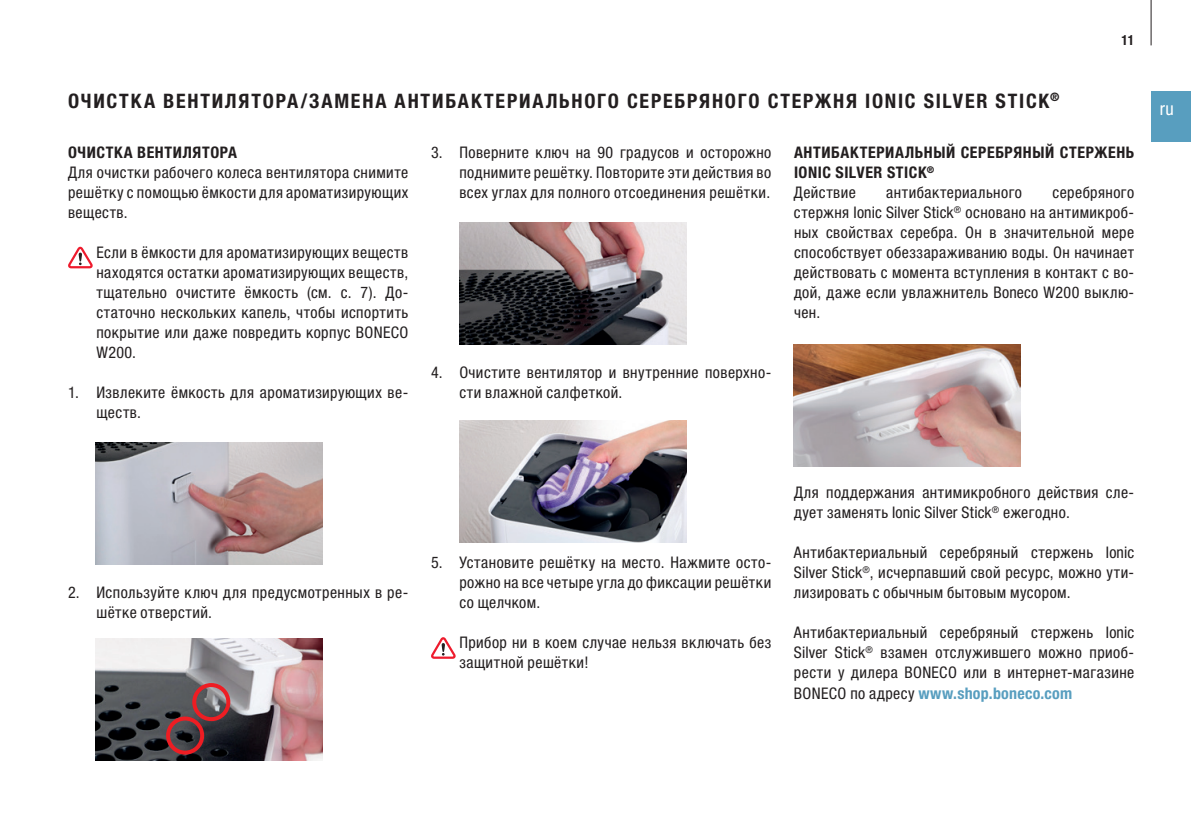
<style>
.page{position:relative;width:1191px;height:840px;background:#fff}
.page>*{position:absolute;margin:0;border:0;box-sizing:border-box;transform-origin:0 0}
.t1{font:700 condensed 20px "Helvetica Neue LTW1 G";letter-spacing:.09em;color:#231f20}
.t2{font:condensed 18px "Helvetica Neue LTW1 G";color:#fff}
.t3{font:condensed 16px/20px "Helvetica Neue LTW1 G";letter-spacing:.03em;color:#231f20;text-align:justify}
.t4{font:700 condensed 16px/20px "Helvetica Neue LTW1 G";letter-spacing:.035em;color:#231f20}
.t5{font:700 condensed 14px "Helvetica Neue LTW1 G";color:#231f20;scale:.96 1}
.s1{font-weight:400}
.s2{font-weight:700;color:#589ebf}
</style>
<div class="page">
<div style="left:1151px;top:91px;width:40px;height:51px;background:#589ebf"></div>
<hr style="left:1150px;top:0;width:1px;height:45px;background:#231f20">
<svg style="left:68px;top:246px;width:24px;height:22px"></svg>
<svg style="left:431px;top:637px;width:24px;height:21px"></svg>
<img style="left:794px;top:344px;width:226px;height:122px">
<img style="left:459px;top:222px;width:227px;height:122px">
<img style="left:95px;top:442px;width:227px;height:122px">
<img style="left:459px;top:420px;width:227px;height:121px">
<img style="left:95px;top:638px;width:227px;height:122px">
<div style="left:166px;top:716px;width:38px;height:38px;border:4px solid #ee1d23;border-radius:50%"></div>
<div style="left:192px;top:682px;width:38px;height:38px;border:4px solid #ee1d23;border-radius:50%"></div>
<p class="t1" style="left:68px;top:89px;width:993px">ОЧИСТКА ВЕНТИЛЯТОРА/ЗАМЕНА АНТИБАКТЕРИАЛЬНОГО СЕРЕБРЯНОГО СТЕРЖНЯ IONIC SILVER STICK<sup>®</sup></p>
<p class="t5" style="left:1121px;top:32px;width:15px">11</p>
<p class="t4" style="left:68px;top:142px;width:170px">ОЧИСТКА ВЕНТИЛЯТОРА</p>
<p class="t3" style="left:68px;top:162px;width:342px">Для очистки рабочего колеса вентилятора снимите решётку с помощью ёмкости для ароматизирующих веществ.</p>
<p class="t3" style="left:96px;top:242px;width:313px">Если в ёмкости для ароматизирующих веществ находятся остатки ароматизирующих веществ, тщательно очистите ёмкость (см. с. 7). До&shy;статочно нескольких капель, чтобы испортить покрытие или даже повредить корпус BONECO W200.</p>
<p class="t3" style="left:96px;top:382px;width:313px;text-indent:-28px">1. Извлеките ёмкость для ароматизирующих ве&shy;ществ.</p>
<p class="t3" style="left:459px;top:142px;width:313px;text-indent:-28px">3. Поверните ключ на 90 градусов и осторожно поднимите решётку. Повторите эти действия во всех углах для полного отсоединения решётки.</p>
<p class="t3" style="left:459px;top:362px;width:313px;text-indent:-28px">4. Очистите вентилятор и внутренние поверхно&shy;сти влажной салфеткой.</p>
<p class="t4" style="left:794px;top:142px;width:342px">АНТИБАКТЕРИАЛЬНЫЙ СЕРЕБРЯНЫЙ СТЕРЖЕНЬ<br>IONIC SILVER STICK<sup>®<br></sup><span class="s1">Действие</span></p>
<p class="t3" style="left:794px;top:182px;width:342px;text-indent:258px">серебряного стержня Ionic Silver Stick<sup>®</sup> основано на антимикроб&shy;ных свойствах серебра. Он в значительной мере способствует обеззараживанию воды. Он начинает действовать с момента вступления в контакт с во&shy;дой, даже если увлажнитель Boneco W200 выклю&shy;чен.</p>
<p class="t3" style="left:886px;top:182px;width:137px">антибактериального</p>
<p class="t3" style="left:96px;top:582px;width:313px;text-indent:-28px">2. Используйте ключ для предусмотренных в ре&shy;шётке отверстий.</p>
<p class="t3" style="left:459px;top:552px;width:313px;text-indent:-28px">5. Установите решётку на место. Нажмите осто&shy;рожно на все четыре угла до фиксации решётки со щелчком.</p>
<p class="t3" style="left:459px;top:632px;width:313px">Прибор ни в коем случае нельзя включать без защитной решётки!</p>
<p class="t3" style="left:794px;top:482px;width:342px">Для поддержания антимикробного действия сле&shy;дует заменять Ionic Silver Stick<sup>®</sup> ежегодно.</p>
<p class="t3" style="left:794px;top:542px;width:342px">Антибактериальный серебряный стержень Ionic Silver Stick<sup>®</sup>, исчерпавший свой ресурс, можно ути&shy;лизировать с обычным бытовым мусором.</p>
<p class="t3" style="left:794px;top:622px;width:342px">Антибактериальный серебряный стержень Ionic Silver Stick<sup>®</sup> взамен отслужившего можно приоб&shy;рести у дилера BONECO или в интернет-магазине BONECO по адресу <span class="s2">www.shop.boneco.com</span></p>
<p class="t2" style="left:1159px;top:98px;width:15px">ru</p>
</div>
